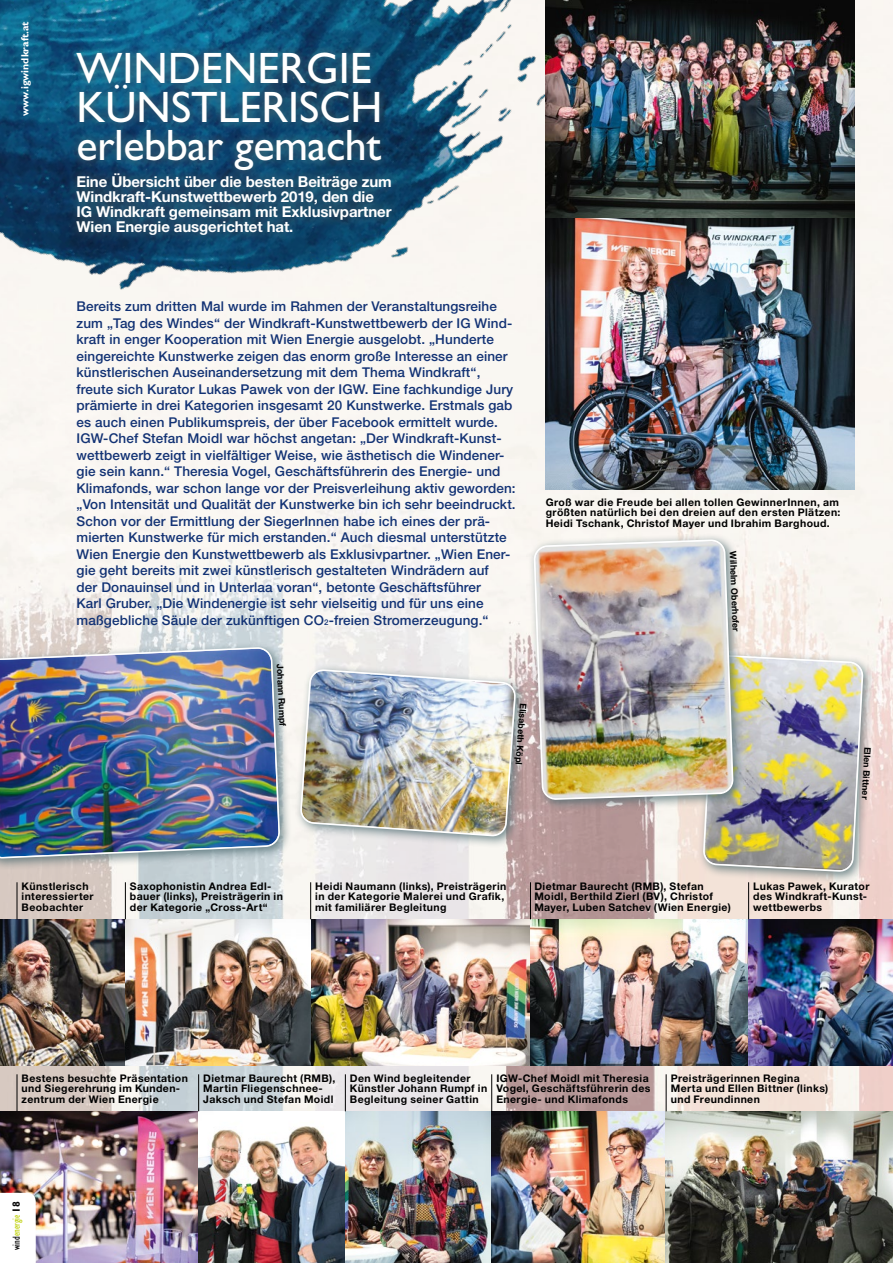
<style>
.page{position:relative;width:893px;height:1263px;background:#fff}
.page>*{position:absolute;margin:0;border:0;box-sizing:border-box;transform-origin:0 0}
.t1{font:44.1px/38.1px "Gill Sans Std";color:#fff}
.t2{font:700 15px/15px "Helvetica Neue LT Std";letter-spacing:-.005em;color:#fff}
.t3{font:500 13.5px/16.5px "Helvetica Neue LT Std";letter-spacing:.01em;color:#123274}
.t4{font:700 10.5px/10.5px "Helvetica Neue LT Std";letter-spacing:.04em;color:#000}
.t5{font:700 10.5px "Gill Sans Std";color:#fff}
.t6{font:condensed 10.5px "Gill Sans Std";color:#bccf00}
.t7{font:700 9px "Helvetica Neue LT Std";color:#000}
.s1{font-size:7.8px}
.s2{color:#000}
.s3{font-weight:700;font-stretch:normal;color:#000}
</style>
<div class="page">
<img style="left:0;top:0;width:893px;height:1111px">
<div style="left:294px;top:663px;width:234px;height:185px;background:#4a686e;opacity:.75"></div>
<img style="left:299px;top:668px;width:218px;height:170px">
<div style="left:0;top:641px;width:292px;height:229px;background:#4a686e;opacity:.75"></div>
<img style="left:0;top:648px;width:279px;height:210px">
<img style="left:310px;top:919px;width:220px;height:147px">
<img style="left:345px;top:1111px;width:146px;height:152px">
<img style="left:491px;top:1111px;width:175px;height:152px">
<img style="left:0;top:1111px;width:198px;height:152px">
<img style="left:530px;top:919px;width:218px;height:147px">
<img style="left:748px;top:919px;width:145px;height:147px">
<img style="left:0;top:919px;width:125px;height:147px">
<img style="left:198px;top:1111px;width:147px;height:152px">
<img style="left:125px;top:919px;width:185px;height:147px">
<img style="left:666px;top:1111px;width:227px;height:152px">
<img style="left:0;top:0;width:546px;height:308px">
<svg style="left:69px;top:44px;width:321px;height:119px;background:#1a5374"></svg>
<svg style="left:66px;top:163px;width:337px;height:83px;background:#1a4868"></svg>
<img style="left:546px;top:0;width:309px;height:490px">
<hr style="left:17px;top:882px;width:1px;height:37px;background:#000">
<hr style="left:17px;top:1074px;width:1px;height:37px;background:#000">
<hr style="left:198px;top:1074px;width:1px;height:37px;background:#000">
<hr style="left:345px;top:1074px;width:1px;height:37px;background:#000">
<hr style="left:491px;top:1074px;width:1px;height:37px;background:#000">
<hr style="left:666px;top:1074px;width:1px;height:37px;background:#000">
<hr style="left:125px;top:882px;width:1px;height:37px;background:#000">
<hr style="left:310px;top:882px;width:1px;height:37px;background:#000">
<hr style="left:748px;top:882px;width:1px;height:37px;background:#000">
<div style="left:697px;top:649px;width:178px;height:235px;background:#4a686e;opacity:.75"></div>
<img style="left:702px;top:654px;width:162px;height:219px">
<div style="left:528px;top:534px;width:217px;height:278px;background:#4a686e;opacity:.75"></div>
<img style="left:534px;top:540px;width:199px;height:259px">
<hr style="left:530px;top:882px;width:1px;height:37px;background:#000">
<hr style="left:892px;top:29px;width:1px;height:415px;background:#4a686e">
<img style="left:892px;top:33px;width:1px;height:413px">
<svg style="left:0;top:1193px;width:36px;height:70px"></svg>
<p class="t5" style="left:19px;top:116px;width:96px;rotate:-90deg">www.igwindkraft.at</p>
<h1 class="t1" style="left:77px;top:50px;width:308px">WINDENERGIE<br>KÜNSTLERISCH erlebbar gemacht</h1>
<p class="t2" style="left:77px;top:174px;width:317px">Eine Übersicht über die besten Beiträge zum Windkraft-Kunstwettbewerb 2019, den die IG Windkraft gemeinsam mit Exklusivpartner Wien Energie ausgerichtet hat.</p>
<p class="t3" style="left:77px;top:298px;width:441px">Bereits zum dritten Mal wurde im Rahmen der Veranstaltungsreihe zum „Tag des Windes“ der Windkraft-Kunstwettbewerb der IG Wind&shy;kraft in enger Kooperation mit Wien Energie ausgelobt. „Hunderte eingereichte Kunstwerke zeigen das enorm große Interesse an einer künstlerischen Auseinandersetzung mit dem Thema Windkraft“, freute sich Kurator Lukas Pawek von der IGW. Eine fachkundige Jury prämierte in drei Kategorien insgesamt 20 Kunstwerke. Erstmals gab es auch einen Publikumspreis, der über Facebook ermittelt wurde.<br>IGW-Chef Stefan Moidl war höchst angetan: „Der Windkraft-Kunst&shy;wettbewerb zeigt in vielfältiger Weise, wie ästhetisch die Windener&shy;gie sein kann.“ Theresia Vogel, Geschäftsführerin des Energie- und Klimafonds, war schon lange vor der Preisverleihung aktiv geworden: „Von Intensität und Qualität der Kunstwerke bin ich sehr beeindruckt.<br>Schon vor der Ermittlung der SiegerInnen habe ich eines der prä&shy;mierten Kunstwerke für mich erstanden.“ Auch diesmal unterstützte Wien Energie den Kunstwettbewerb als Exklusivpartner. „Wien Ener&shy;gie geht bereits mit zwei künstlerisch gestalteten Windrädern auf<br>der Donauinsel und in Unterlaa voran“, betonte Geschäftsführer<br>Karl Gruber. „Die Windenergie ist sehr vielseitig und für uns eine maßgebliche Säule der zukünftigen CO<span class="s1">2</span>-freien Stromerzeugung.“</p>
<p class="t7" style="left:285px;top:663px;width:64px;rotate:87deg">Jo hann Rumpf</p>
<p class="t7" style="left:529px;top:703px;width:63px;rotate:94deg">Elisabeth Köpl</p>
<p class="t4" style="left:546px;top:496px;width:296px">Groß war die Freude bei allen tollen GewinnerInnen, am größten natürlich bei den dreien auf den ersten Plätzen:<br>Heidi Tschank, Christof Mayer und Ibrahim Barghoud.</p>
<p class="t7" style="left:739px;top:551px;width:82px;rotate:88deg">Wilhelm Oberho fer</p>
<p class="t7" style="left:873px;top:747px;width:54px;rotate:93deg">Ellen Bittner</p>
<p class="t4" style="left:22px;top:880px;width:73px">Künstlerisch interessierter<br>Beobachter</p>
<p class="t4" style="left:130px;top:880px;width:155px">Saxophonistin Andrea Edl&shy;bauer (links), Preisträgerin in der Kategorie „Cross-Art“</p>
<p class="t4" style="left:315px;top:880px;width:193px">Heidi Naumann (links), Preisträgerin in der Kategorie Malerei und Grafik, mit familiärer Begleitung</p>
<p class="t4" style="left:753px;top:880px;width:118px">Lukas Pawek, Kurator des Windkraft-Kunst&shy;wettbewerbs</p>
<p class="t4" style="left:534px;top:880px;width:198px">Dietmar Baurecht (RMB), Stefan<br>Moidl, Berthild Zierl (BV), Christof<br>Mayer, Luben Satchev (Wien Energie)</p>
<p class="t4" style="left:22px;top:1072px;width:168px">Bestens besuchte Präsentation und Siegerehrung im Kunden&shy;zentrum der Wien Energie</p>
<p class="t4" style="left:203px;top:1072px;width:134px">Dietmar Baurecht (RMB),<br>Martin Fliegenschnee-<br>Jaksch und Stefan Moidl</p>
<p class="t4" style="left:350px;top:1072px;width:139px">Den Wind begleitender<br>Künstler Johann Rumpf in<br>Begleitung seiner Gattin</p>
<p class="t4" style="left:496px;top:1072px;width:156px">IGW-Chef Moidl mit Theresia<br>Vogel, Geschäftsführerin des<br>Energie- und Klimafonds</p>
<p class="t4" style="left:671px;top:1072px;width:159px">Preisträgerinnen Regina<br>Merta und Ellen Bittner (links) und Freundinnen</p>
<p class="t6" style="left:11px;top:1250px;width:51px;rotate:-90deg"><span class="s2">wind</span>energie <span class="s3">18</span></p>
</div>
